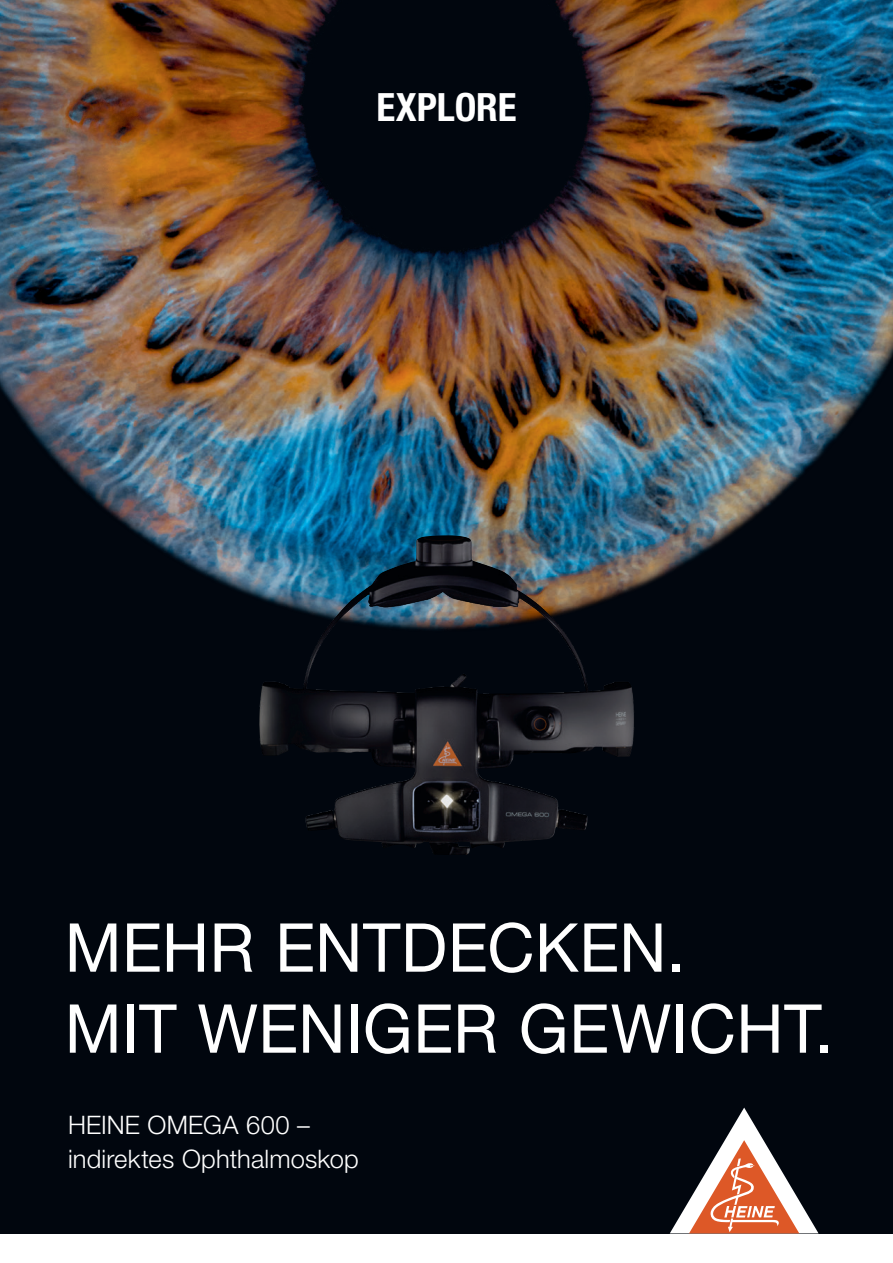
<style>
.page{position:relative;width:893px;height:1263px;background:#fff}
.page>*{position:absolute;margin:0;border:0;box-sizing:border-box;transform-origin:0 0}
.t1{font:67.5px "Helvetica Neue LT Std";letter-spacing:.005em;color:#fff}
.t2{font:700 condensed 39px "Helvetica Neue LT Std";letter-spacing:-.005em;color:#fff}
.t3{font:300 25.5px "Helvetica Neue LT Std";letter-spacing:.005em;color:#fff}
</style>
<div class="page">
<div style="left:0;top:0;width:893px;height:1233px;background:#01060e"></div>
<svg style="left:670px;top:1107px;width:149px;height:126px"></svg>
<img style="left:0;top:0;width:893px;height:673px">
<img style="left:259px;top:535px;width:211px;height:320px">
<p class="t2" style="left:376px;top:83px;width:142px">EXPLORE</p>
<p class="t1" style="left:65px;top:907px;width:622px">MEHR ENTDECKEN.</p>
<p class="t1" style="left:65px;top:988px;width:770px">MIT WENIGER GEWICHT.</p>
<p class="t3" style="left:68px;top:1110px;width:243px">HEINE OMEGA 600 –</p>
<p class="t3" style="left:68px;top:1143px;width:292px">indirektes Ophthalmoskop</p>
</div>
